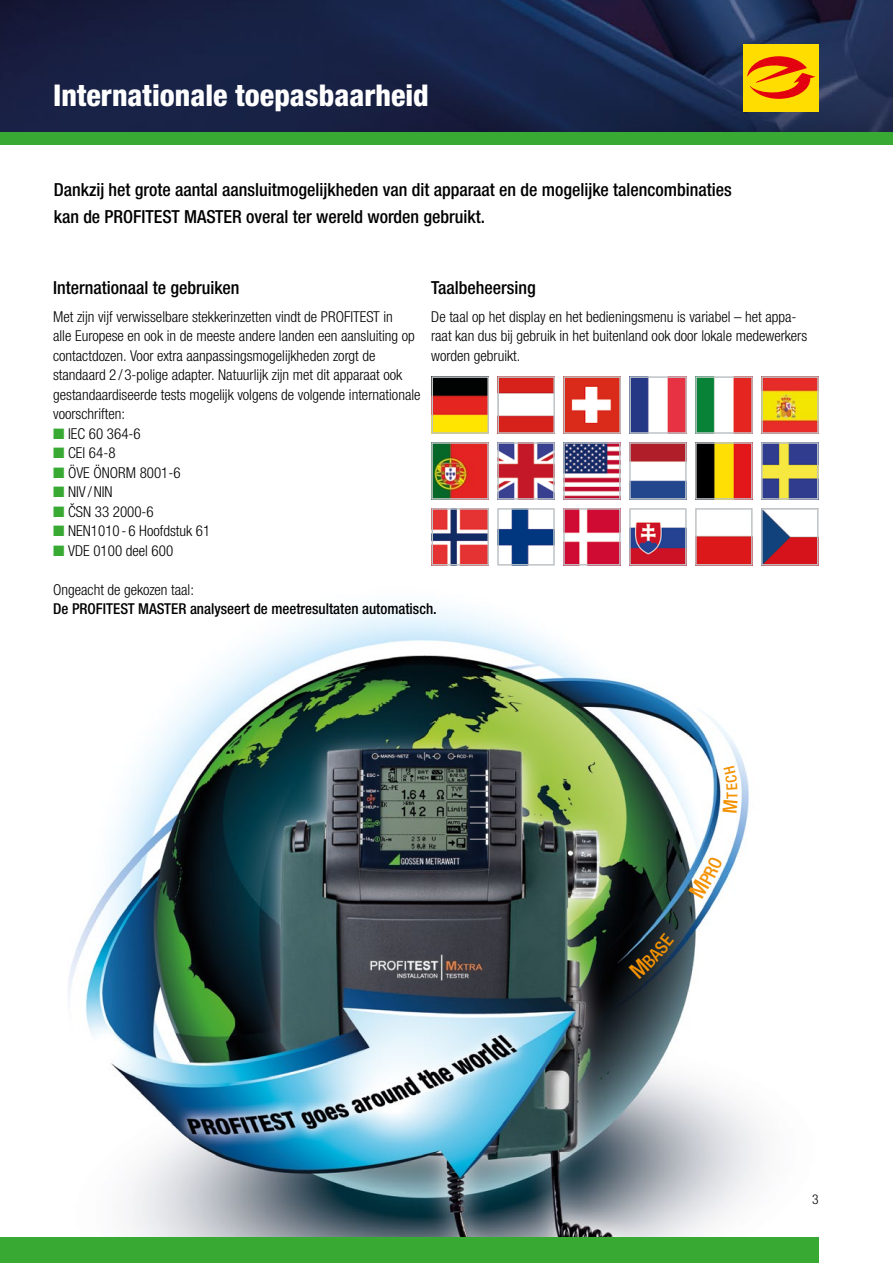
<style>
.page{position:relative;width:893px;height:1263px;background:#fff}
.page>*{position:absolute;margin:0;border:0;box-sizing:border-box;transform-origin:0 0}
.t1{font:800 condensed 30px "Helvetica Neue LTW1 G";color:#fff}
.t2{font:500 condensed 18px/27px "Helvetica Neue LTW1 G";color:#000}
.t3{font:300 condensed 15px/19.5px "Helvetica Neue LTW1 G";color:#000}
.t4{font:500 condensed 15px "Helvetica Neue LTW1 G";color:#000}
.t5{font:500 condensed 15px "Helvetica Neue LTW1 G";color:#f39100}
.t6{font:300 condensed 13.5px "Helvetica Neue LTW1 G";color:#000}
.s1{color:#38aa34}
</style>
<div class="page">
<img style="left:68px;top:606px;width:694px;height:631px">
<div style="left:0;top:106px;width:893px;height:39px;background:#38aa34"></div>
<img style="left:0;top:0;width:893px;height:132px">
<div style="left:0;top:1237px;width:819px;height:26px;background:#38aa34"></div>
<div style="left:743px;top:44px;width:76px;height:67px;background:#fd0"></div>
<svg style="left:747px;top:56px;width:68px;height:43px"></svg>
<img style="left:500px;top:511px;width:52px;height:52px">
<div style="left:497px;top:508px;width:58px;height:58px;border:2px solid #bec3c6"></div>
<img style="left:566px;top:511px;width:52px;height:52px">
<div style="left:563px;top:508px;width:58px;height:58px;border:2px solid #bec3c6"></div>
<img style="left:632px;top:522px;width:52px;height:41px">
<div style="left:629px;top:508px;width:58px;height:58px;border:2px solid #bec3c6"></div>
<img style="left:698px;top:535px;width:52px;height:28px">
<div style="left:695px;top:508px;width:58px;height:58px;border:2px solid #bec3c6"></div>
<img style="left:764px;top:511px;width:52px;height:52px">
<div style="left:761px;top:508px;width:58px;height:58px;border:2px solid #bec3c6"></div>
<img style="left:434px;top:379px;width:52px;height:52px">
<div style="left:431px;top:376px;width:58px;height:58px;border:2px solid #bec3c6"></div>
<img style="left:566px;top:379px;width:52px;height:52px">
<div style="left:563px;top:376px;width:58px;height:58px;border:2px solid #bec3c6"></div>
<img style="left:500px;top:379px;width:52px;height:52px">
<div style="left:497px;top:376px;width:58px;height:58px;border:2px solid #bec3c6"></div>
<img style="left:632px;top:379px;width:52px;height:52px">
<div style="left:629px;top:376px;width:58px;height:58px;border:2px solid #bec3c6"></div>
<img style="left:698px;top:379px;width:52px;height:52px">
<div style="left:695px;top:376px;width:58px;height:58px;border:2px solid #bec3c6"></div>
<img style="left:764px;top:379px;width:52px;height:52px">
<div style="left:761px;top:376px;width:58px;height:58px;border:2px solid #bec3c6"></div>
<img style="left:698px;top:445px;width:52px;height:52px">
<div style="left:695px;top:442px;width:58px;height:58px;border:2px solid #bec3c6"></div>
<img style="left:764px;top:445px;width:52px;height:52px">
<div style="left:761px;top:442px;width:58px;height:58px;border:2px solid #bec3c6"></div>
<img style="left:434px;top:511px;width:52px;height:52px">
<div style="left:431px;top:508px;width:58px;height:58px;border:2px solid #bec3c6"></div>
<img style="left:500px;top:445px;width:52px;height:52px">
<div style="left:497px;top:442px;width:58px;height:58px;border:2px solid #bec3c6"></div>
<img style="left:566px;top:445px;width:52px;height:52px">
<div style="left:563px;top:442px;width:58px;height:58px;border:2px solid #bec3c6"></div>
<img style="left:632px;top:445px;width:52px;height:52px">
<div style="left:629px;top:442px;width:58px;height:58px;border:2px solid #bec3c6"></div>
<img style="left:434px;top:445px;width:52px;height:52px">
<div style="left:431px;top:442px;width:58px;height:58px;border:2px solid #bec3c6"></div>
<svg style="left:629px;top:933px;width:45px;height:46px;background:#1e2931"></svg>
<svg style="left:689px;top:856px;width:34px;height:43px"></svg>
<svg style="left:723px;top:800px;width:15px;height:13px"></svg>
<svg style="left:723px;top:766px;width:14px;height:24px"></svg>
<h1 class="t1" style="left:53px;top:77px;width:377px">Internationale toepasbaarheid</h1>
<p class="t2" style="left:54px;top:176px;width:679px">Dankzij het grote aantal aansluitmogelijkheden van dit apparaat en de mogelijke talencombinaties kan de PROFITEST MASTER overal ter wereld worden gebruikt.</p>
<p class="t2" style="left:53px;top:274px;width:188px">Internationaal te gebruiken</p>
<p class="t3" style="left:53px;top:307px;width:369px">Met zijn vijf verwisselbare stekkerinzetten vindt de PROFITEST in<br>alle Europese en ook in de meeste andere landen een aansluiting op contactdozen. Voor extra aanpassingsmogelijkheden zorgt de standaard 2 / 3-polige adapter. Natuurlijk zijn met dit apparaat ook gestandaardiseerde tests mogelijk volgens de volgende internationale voorschriften:</p>
<p class="t3" style="left:53px;top:424px;width:89px"><span class="s1">■</span> IEC 60 364-6</p>
<p class="t3" style="left:53px;top:443px;width:64px"><span class="s1">■</span> CEI 64-8</p>
<p class="t3" style="left:53px;top:463px;width:129px"><span class="s1">■</span> ÖVE ÖNORM 8001-6</p>
<p class="t3" style="left:53px;top:482px;width:61px"><span class="s1">■</span> NIV /NIN</p>
<p class="t3" style="left:53px;top:502px;width:102px"><span class="s1">■</span> ČSN 33 2000-6</p>
<p class="t3" style="left:53px;top:521px;width:159px"><span class="s1">■</span> NEN1010 - 6 Hoofdstuk 61</p>
<p class="t3" style="left:53px;top:541px;width:122px"><span class="s1">■</span> VDE 0100 deel 600</p>
<p class="t3" style="left:53px;top:580px;width:142px">Ongeacht de gekozen taal:</p>
<p class="t4" style="left:53px;top:600px;width:385px">De PROFITEST MASTER analyseert de meetresultaten automatisch.</p>
<p class="t2" style="left:431px;top:274px;width:106px">Taalbeheersing</p>
<p class="t3" style="left:431px;top:307px;width:377px">De taal op het display en het bedieningsmenu is variabel – het appa&shy;raat kan dus bij gebruik in het buitenland ook door lokale medewerkers worden gebruikt.</p>
<p class="t5" style="left:723px;top:798px;width:9px;rotate:-90deg">T</p>
<p class="t6" style="left:812px;top:1191px;width:8px">3</p>
</div>
